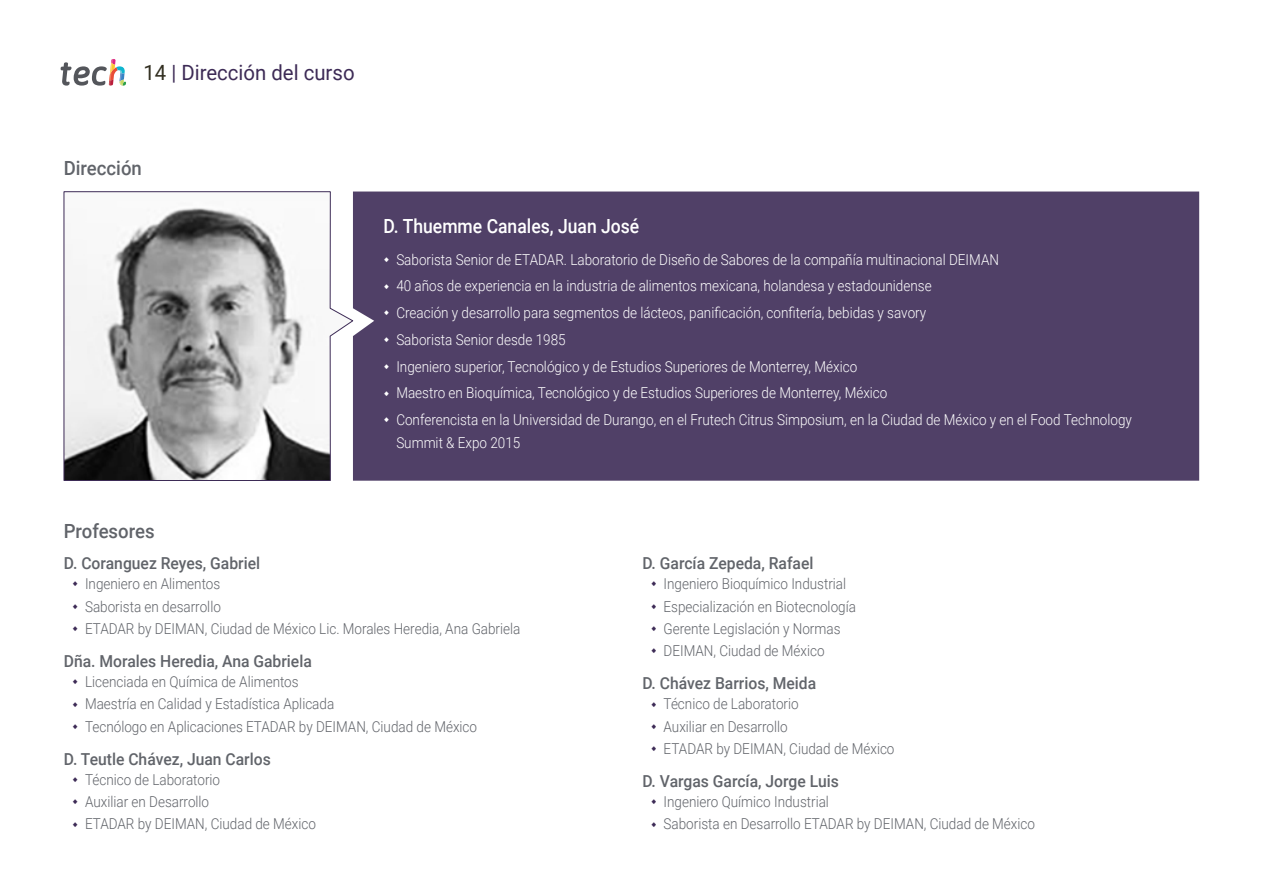
<style>
.page{position:relative;width:1263px;height:893px;background:#fff}
.page>*{position:absolute;margin:0;border:0;box-sizing:border-box;transform-origin:0 0}
.t1{font:21px "Roboto";color:#3d2b56}
.t2{font:500 19.5px "Roboto";color:#fff;scale:.9 1}
.t3{font:500 19.5px "Roboto";color:#61646a;scale:.95 1}
.t4{font:500 16.5px "Roboto";color:#61646a;scale:.95 1}
.t5{font:300 15px/22.2px "Roboto";color:#61646a;scale:.9 1}
.t6{font:300 15px/26.7px "Roboto";color:#fff;scale:.9 1}
.s1{color:#312e20}
</style>
<div class="page">
<svg style="left:61px;top:59px;width:65px;height:27px"></svg>
<div style="left:353px;top:192px;width:846px;height:289px;background:#504067"></div>
<svg style="left:64px;top:191px;width:289px;height:290px"></svg>
<svg style="left:384px;top:257px;width:5px;height:5px"></svg>
<svg style="left:384px;top:284px;width:5px;height:5px"></svg>
<svg style="left:384px;top:310px;width:5px;height:5px"></svg>
<svg style="left:384px;top:337px;width:5px;height:5px"></svg>
<svg style="left:384px;top:364px;width:5px;height:5px"></svg>
<svg style="left:384px;top:391px;width:5px;height:5px"></svg>
<svg style="left:384px;top:417px;width:5px;height:5px"></svg>
<h1 class="t1" style="left:144px;top:57px;width:213px"><span class="s1">14</span> | Dirección del curso</h1>
<h2 class="t3" style="left:64px;top:154px;width:84px">Dirección</h2>
<h2 class="t2" style="left:384px;top:212px;width:286px">D. Thuemme Canales, Juan José</h2>
<p class="t6" style="left:396px;top:245px;width:819px">Saborista Senior de ETADAR. Laboratorio de Diseño de Sabores de la compañía multinacional DEIMAN<br>40 años de experiencia en la industria de alimentos mexicana, holandesa y estadounidense<br>Creación y desarrollo para segmentos de lácteos, panificación, confitería, bebidas y savory<br>Saborista Senior desde 1985<br>Ingeniero superior, Tecnológico y de Estudios Superiores de Monterrey, México<br>Maestro en Bioquímica, Tecnológico y de Estudios Superiores de Monterrey, México<br>Conferencista en la Universidad de Durango, en el Frutech Citrus Simposium, en la Ciudad de México y en el Food Technology</p>
<p class="t6" style="left:396px;top:428px;width:139px">Summit &amp; Expo 2015</p>
<h2 class="t3" style="left:64px;top:517px;width:97px">Profesores</h2>
<p class="t4" style="left:64px;top:552px;width:208px">D. Coranguez Reyes, Gabriel</p>
<p class="t5" style="left:85px;top:572px;width:485px">Ingeniero en Alimentos<br>Saborista en desarrollo<br>ETADAR by DEIMAN, Ciudad de México Lic. Morales Heredia, Ana Gabriela</p>
<p class="t4" style="left:64px;top:650px;width:263px">Dña. Morales Heredia, Ana Gabriela</p>
<p class="t5" style="left:85px;top:670px;width:437px">Licenciada en Química de Alimentos<br>Maestría en Calidad y Estadística Aplicada<br>Tecnólogo en Aplicaciones ETADAR by DEIMAN, Ciudad de México</p>
<p class="t4" style="left:64px;top:747px;width:219px">D. Teutle Chávez, Juan Carlos</p>
<p class="t5" style="left:85px;top:768px;width:258px">Técnico de Laboratorio<br>Auxiliar en Desarrollo<br>ETADAR by DEIMAN, Ciudad de México</p>
<p class="t4" style="left:642px;top:552px;width:182px">D. García Zepeda, Rafael</p>
<p class="t5" style="left:664px;top:572px;width:215px">Ingeniero Bioquímico Industrial<br>Especialización en Biotecnología<br>Gerente Legislación y Normas<br>DEIMAN, Ciudad de México</p>
<p class="t4" style="left:642px;top:672px;width:185px">D. Chávez Barrios, Meida</p>
<p class="t5" style="left:664px;top:692px;width:258px">Técnico de Laboratorio<br>Auxiliar en Desarrollo<br>ETADAR by DEIMAN, Ciudad de México</p>
<p class="t4" style="left:642px;top:770px;width:208px">D. Vargas García, Jorge Luis</p>
<p class="t5" style="left:664px;top:790px;width:414px">Ingeniero Químico Industrial<br>Saborista en Desarrollo ETADAR by DEIMAN, Ciudad de México</p>
</div>
